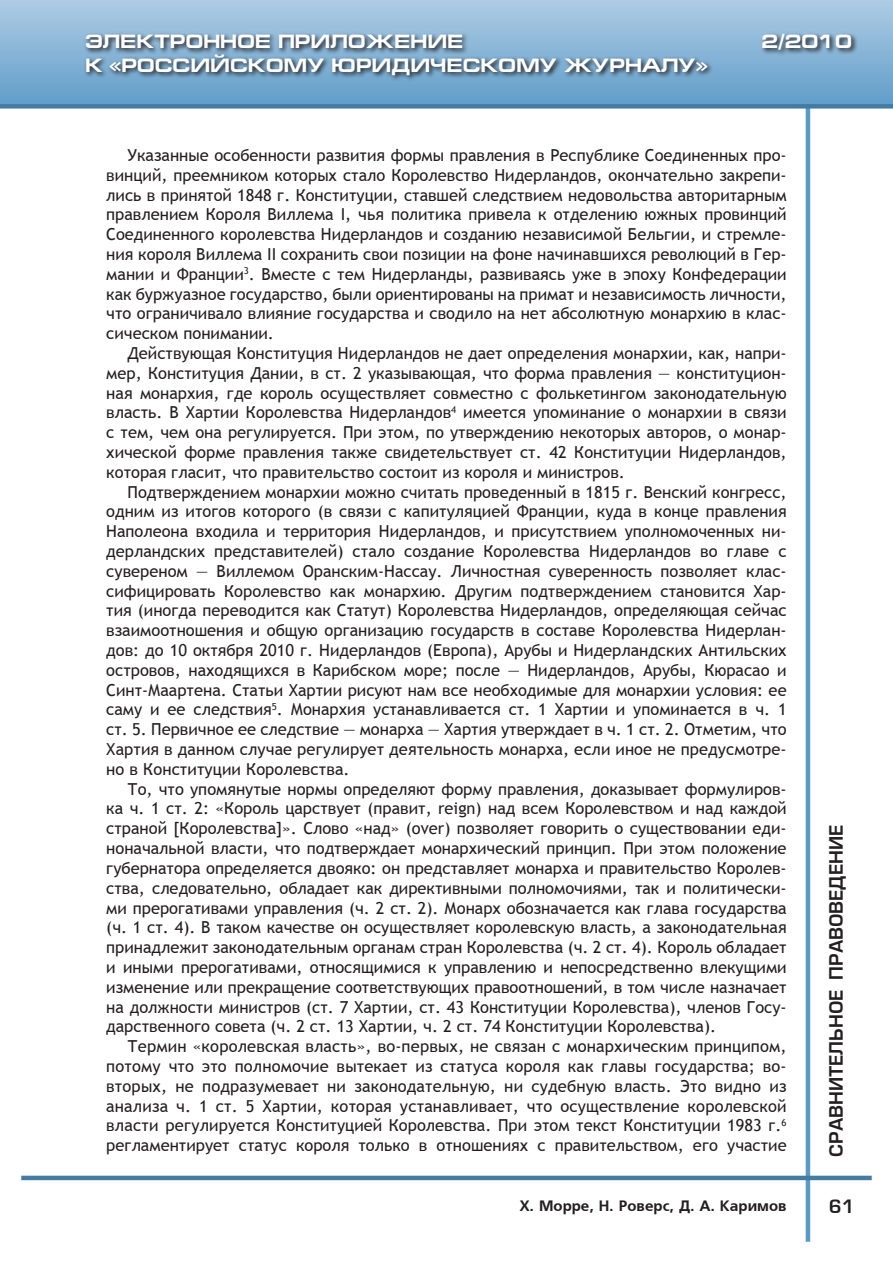
<style>
.page{position:relative;width:893px;height:1263px;background:#fff}
.page>*{position:absolute;margin:0;border:0;box-sizing:border-box;transform-origin:0 0}
.t1{font:700 19.5px "Europe Ext";color:#fff}
.t2{font:18px "Europe Demi Normal";color:#231f20}
.t3{font:16.5px/19.8px "Trebuchet MS";color:#231f20;text-align:justify}
.t4{font:15px "Free Set Bold Cyrillic";color:#231f20}
</style>
<div class="page">
<hr style="left:806px;top:91px;width:4px;height:1151px;background:#569bca">
<hr style="left:21px;top:1176px;width:851px;height:4px;background:#447ba3">
<div style="left:0;top:0;width:893px;height:106px;background:linear-gradient(to bottom,#aecce4,#619dc9)"></div>
<div style="left:0;top:104px;width:893px;height:5px;background:#447ba3"></div>
<svg style="left:83px;top:31px;width:775px;height:50px;background:#7297b3"></svg>
<p class="t1" style="left:85px;top:31px;width:380px">ЭЛЕКТРОННОЕ ПРИЛОЖЕНИЕ</p>
<p class="t1" style="left:761px;top:31px;width:92px">2/2010</p>
<p class="t1" style="left:85px;top:54px;width:624px">К «РОССИЙСКОМУ ЮРИДИЧЕСКОМУ ЖУРНАЛУ»</p>
<p class="t3" style="left:106px;top:145px;width:682px;text-indent:21px">Указанные особенности развития формы правления в Республике Соединенных про&shy;винций, преемником которых стало Королевство Нидерландов, окончательно закрепи&shy;лись в принятой 1848 г. Конституции, ставшей следствием недовольства авторитарным правлением Короля Виллема I, чья политика привела к отделению южных провинций Соединенного королевства Нидерландов и созданию независимой Бельгии, и стремле&shy;ния короля Виллема II сохранить свои позиции на фоне начинавшихся революций в Гер&shy;мании и Франции<sup>3</sup>. Вместе с тем Нидерланды, развиваясь уже в эпоху Конфедерации как буржуазное государство, были ориентированы на примат и независимость личности, что ограничивало влияние государства и сводило на нет абсолютную монархию в клас&shy;сическом понимании.</p>
<p class="t3" style="left:106px;top:343px;width:682px;text-indent:21px">Действующая Конституция Нидерландов не дает определения монархии, как, напри&shy;мер, Конституция Дании, в ст. 2 указывающая, что форма правления — конституцион&shy;ная монархия, где король осуществляет совместно с фолькетингом законодательную власть. В Хартии Королевства Нидерландов<sup>4</sup> имеется упоминание о монархии в связи с тем, чем она регулируется. При этом, по утверждению некоторых авторов, о монар&shy;хической форме правления также свидетельствует ст. 42 Конституции Нидерландов, которая гласит, что правительство состоит из короля и министров.</p>
<p class="t3" style="left:106px;top:482px;width:682px;text-indent:21px">Подтверждением монархии можно считать проведенный в 1815 г. Венский конгресс, одним из итогов которого (в связи с капитуляцией Франции, куда в конце правления Наполеона входила и территория Нидерландов, и присутствием уполномоченных ни&shy;дерландских представителей) стало создание Королевства Нидерландов во главе с сувереном — Виллемом Оранским-Нассау. Личностная суверенность позволяет клас&shy;сифицировать Королевство как монархию. Другим подтверждением становится Хар&shy;тия (иногда переводится как Статут) Королевства Нидерландов, определяющая сейчас взаимоотношения и общую организацию государств в составе Королевства Нидерлан&shy;дов: до 10 октября 2010 г. Нидерландов (Европа), Арубы и Нидерландских Антильских островов, находящихся в Карибском море; после — Нидерландов, Арубы, Кюрасао и Синт-Маартена. Статьи Хартии рисуют нам все необходимые для монархии условия: ее саму и ее следствия<sup>5</sup>. Монархия устанавливается ст. 1 Хартии и упоминается в ч. 1 ст. 5. Первичное ее следствие — монарха — Хартия утверждает в ч. 1 ст. 2. Отметим, что Хартия в данном случае регулирует деятельность монарха, если иное не предусмотре&shy;но в Конституции Королевства.</p>
<p class="t3" style="left:106px;top:779px;width:682px;text-indent:21px">То, что упомянутые нормы определяют форму правления, доказывает формулиров&shy;ка ч. 1 ст. 2: «Король царствует (правит, reign) над всем Королевством и над каждой страной [Королевства]». Слово «над» (over) позволяет говорить о существовании еди&shy;ноначальной власти, что подтверждает монархический принцип. При этом положение губернатора определяется двояко: он представляет монарха и правительство Королев&shy;ства, следовательно, обладает как директивными полномочиями, так и политически&shy;ми прерогативами управления (ч. 2 ст. 2). Монарх обозначается как глава государства (ч. 1 ст. 4). В таком качестве он осуществляет королевскую власть, а законодательная принадлежит законодательным органам стран Королевства (ч. 2 ст. 4). Король обладает и иными прерогативами, относящимися к управлению и непосредственно влекущими изменение или прекращение соответствующих правоотношений, в том числе назначает на должности министров (ст. 7 Хартии, ст. 43 Конституции Королевства), членов Госу&shy;дарственного совета (ч. 2 ст. 13 Хартии, ч. 2 ст. 74 Конституции Королевства).</p>
<p class="t3" style="left:106px;top:1036px;width:682px;text-indent:21px">Термин «королевская власть», во-первых, не связан с монархическим принципом, потому что это полномочие вытекает из статуса короля как главы государства; во&shy;вторых, не подразумевает ни законодательную, ни судебную власть. Это видно из анализа ч. 1 ст. 5 Хартии, которая устанавливает, что осуществление королевской власти регулируется Конституцией Королевства. При этом текст Конституции 1983 г.<sup>6 </sup>регламентирует статус короля только в отношениях с правительством, его участие</p>
<p class="t4" style="left:519px;top:1197px;width:269px">Х. Морре, Н. Роверс, Д. А. Каримов</p>
<p class="t2" style="left:826px;top:1157px;width:333px;rotate:-90deg">сравнительное правоведение</p>
<p class="t2" style="left:829px;top:1196px;width:27px">61</p>
</div>
